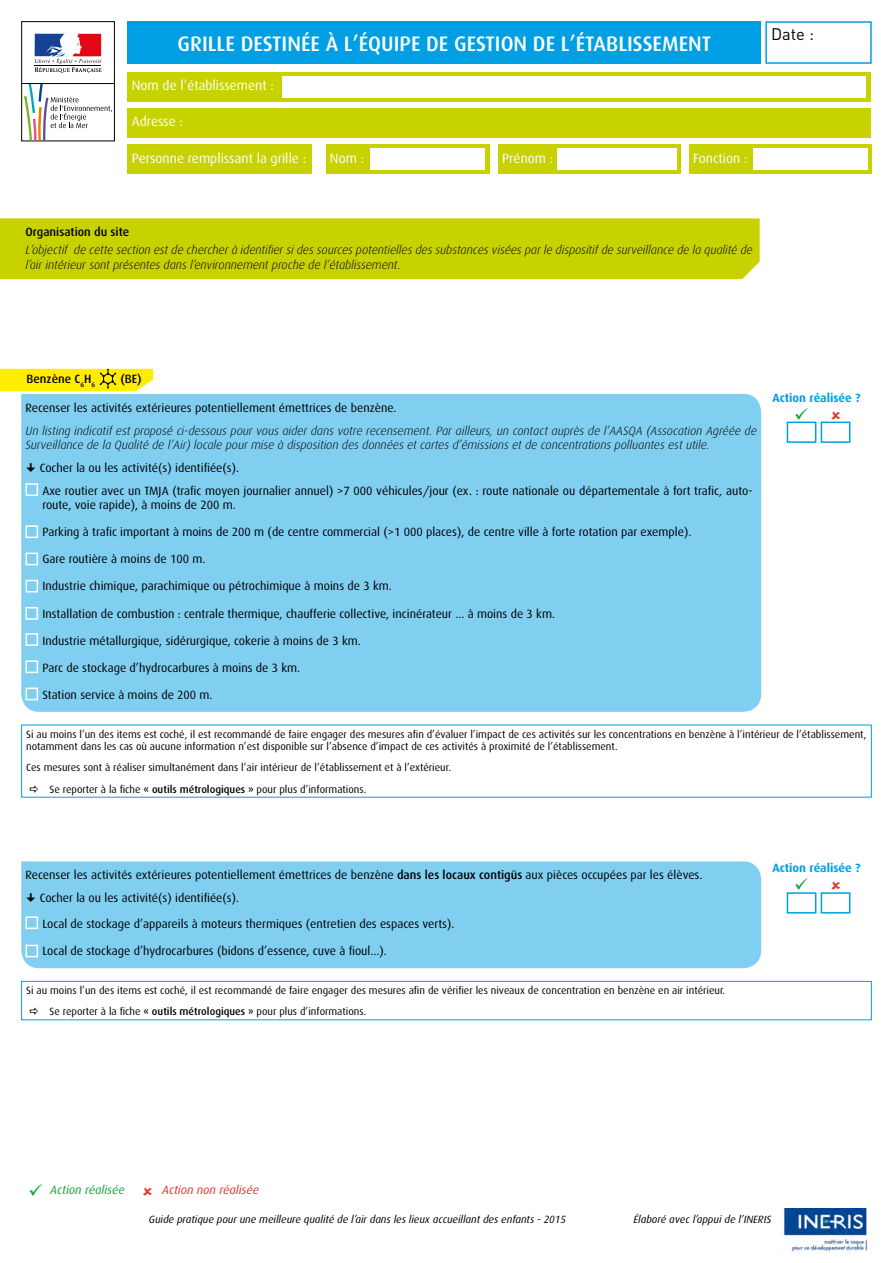
<style>
.page{position:relative;width:893px;height:1263px;background:#fff}
.page>*{position:absolute;margin:0;border:0;box-sizing:border-box;transform-origin:0 0}
.GRILLE_DESTINEE{font:500 21px "Dax";color:#fff}
.date{font:16.5px "DIN";color:#000}
.NOM_ETS{font:13.5px "Dax";color:#fff}
.liste_à_cocher{font:12px/14.4px "Dax";color:#000}
.texte_courant{font:12px "Dax";color:#000}
.texte_courant-2{font:italic 300 12px/14.4px "Dax";color:#000}
.encadrés_vert{font:italic 300 12px/14.4px "Dax";color:#000}
.texte_courant_centre{font:700 12px "Dax";color:#009fe3}
.encadrés_vert-2{font:500 12px "Dax";color:#000}
.t1{font:italic 12px "Dax";color:#e63329}
.t2{font:italic 12px "Dax";color:#13a538}
.polluant{font:500 12px "Dax";color:#000}
.texte_des_avertissem{font:10.5px/12.6px "Dax";color:#000}
.t3{font:italic 10.5px "Dax";color:#000}
.s1{font-weight:500}
</style>
<div class="page">
<img style="left:782px;top:1208px;width:87px;height:44px">
<div style="left:21px;top:21px;width:94px;height:120px;border:1px solid #000"></div>
<svg style="left:34px;top:34px;width:68px;height:39px"></svg>
<hr style="left:22px;top:83px;width:92px;height:1px;background:#000">
<svg style="left:24px;top:84px;width:88px;height:57px"></svg>
<div style="left:0;top:218px;width:760px;height:62px;background:#c8d200"></div>
<div style="left:128px;top:21px;width:633px;height:43px;background:#009fe3"></div>
<div style="left:765px;top:21px;width:107px;height:43px;border:2px solid #009fe3"></div>
<div style="left:128px;top:72px;width:743px;height:30px;background:#c8d200"></div>
<div style="left:283px;top:77px;width:583px;height:21px;background:#fff"></div>
<div style="left:128px;top:108px;width:743px;height:30px;background:#c8d200"></div>
<div style="left:326px;top:145px;width:163px;height:29px;background:#c8d200"></div>
<div style="left:370px;top:149px;width:115px;height:21px;background:#fff"></div>
<div style="left:128px;top:145px;width:184px;height:29px;background:#c8d200"></div>
<div style="left:498px;top:145px;width:183px;height:29px;background:#c8d200"></div>
<div style="left:557px;top:149px;width:119px;height:21px;background:#fff"></div>
<div style="left:689px;top:145px;width:183px;height:29px;background:#c8d200"></div>
<div style="left:753px;top:149px;width:114px;height:21px;background:#fff"></div>
<div style="left:21px;top:861px;width:740px;height:107px;background:#80cff1"></div>
<div style="left:26px;top:916px;width:12px;height:13px;border:2px solid #fff"></div>
<div style="left:26px;top:945px;width:12px;height:12px;border:2px solid #fff"></div>
<div style="left:787px;top:892px;width:29px;height:21px;border:2px solid #009fe3"></div>
<div style="left:821px;top:892px;width:29px;height:21px;border:2px solid #009fe3"></div>
<div style="left:21px;top:981px;width:851px;height:39px;border:1px solid #009fe3"></div>
<div style="left:21px;top:394px;width:740px;height:318px;background:#80cff1"></div>
<div style="left:26px;top:483px;width:12px;height:13px;border:2px solid #fff"></div>
<div style="left:26px;top:525px;width:12px;height:13px;border:2px solid #fff"></div>
<div style="left:26px;top:552px;width:12px;height:13px;border:2px solid #fff"></div>
<div style="left:26px;top:580px;width:12px;height:12px;border:2px solid #fff"></div>
<div style="left:26px;top:607px;width:12px;height:13px;border:2px solid #fff"></div>
<div style="left:26px;top:633px;width:12px;height:13px;border:2px solid #fff"></div>
<div style="left:26px;top:660px;width:12px;height:13px;border:2px solid #fff"></div>
<div style="left:26px;top:687px;width:12px;height:13px;border:2px solid #fff"></div>
<div style="left:787px;top:422px;width:29px;height:21px;border:2px solid #009fe3"></div>
<div style="left:821px;top:422px;width:29px;height:21px;border:2px solid #009fe3"></div>
<svg style="left:0;top:368px;width:155px;height:26px;background:#f9eb2b"></svg>
<svg style="left:27px;top:893px;width:8px;height:9px"></svg>
<svg style="left:27px;top:463px;width:8px;height:9px"></svg>
<p class="GRILLE_DESTINEE" style="left:178px;top:32px;width:535px">GRILLE DESTINÉE À L’ÉQUIPE DE GESTION DE L’ÉTABLISSEMENT</p>
<p class="date" style="left:771px;top:24px;width:44px">Date :</p>
<p class="NOM_ETS" style="left:132px;top:78px;width:144px">Nom de l’établissement :</p>
<p class="NOM_ETS" style="left:132px;top:114px;width:53px">Adresse :</p>
<p class="NOM_ETS" style="left:132px;top:150px;width:176px">Personne remplissant la grille :</p>
<p class="NOM_ETS" style="left:330px;top:150px;width:36px">Nom :</p>
<p class="NOM_ETS" style="left:502px;top:150px;width:53px">Prénom :</p>
<p class="NOM_ETS" style="left:693px;top:150px;width:56px">Fonction :</p>
<p class="encadrés_vert-2" style="left:26px;top:225px;width:105px">Organisation du site</p>
<p class="encadrés_vert" style="left:26px;top:243px;width:729px">L’objectif de cette section est de chercher à identifier si des sources potentielles des substances visées par le dispositif de surveillance de la qualité de l’air intérieur sont présentes dans l’environnement proche de l’établissement.</p>
<p class="polluant" style="left:27px;top:373px;width:70px">Benzène C<sub>6</sub>H<sub>6</sub></p>
<p class="polluant" style="left:120px;top:373px;width:23px">(BE)</p>
<p class="texte_courant" style="left:26px;top:401px;width:373px">Recenser les activités extérieures potentiellement émettrices de benzène.</p>
<p class="texte_courant-2" style="left:26px;top:423px;width:733px">Un listing indicatif est proposé ci-dessous pour vous aider dans votre recensement. Par ailleurs, un contact auprès de l’AASQA (Assocation Agréée de<br>Surveillance de la Qualité de l’Air) locale pour mise à disposition des données et cartes d’émissions et de concentrations polluantes est utile.</p>
<p class="texte_courant" style="left:40px;top:461px;width:201px">Cocher la ou les activité(s) identifiée(s).</p>
<p class="liste_à_cocher" style="left:42px;top:483px;width:712px">Axe routier avec un TMJA (trafic moyen journalier annuel) &gt;7 000 véhicules/jour (ex. : route nationale ou départementale à fort trafic, auto&shy;route, voie rapide), à moins de 200 m.</p>
<p class="liste_à_cocher" style="left:42px;top:525px;width:650px">Parking à trafic important à moins de 200 m (de centre commercial (&gt;1 000 places), de centre ville à forte rotation par exemple).</p>
<p class="liste_à_cocher" style="left:42px;top:552px;width:165px">Gare routière à moins de 100 m.</p>
<p class="liste_à_cocher" style="left:42px;top:579px;width:351px">Industrie chimique, parachimique ou pétrochimique à moins de 3 km.</p>
<p class="liste_à_cocher" style="left:42px;top:606px;width:514px">Installation de combustion : centrale thermique, chaufferie collective, incinérateur ... à moins de 3 km.</p>
<p class="liste_à_cocher" style="left:42px;top:633px;width:320px">Industrie métallurgique, sidérurgique, cokerie à moins de 3 km.</p>
<p class="liste_à_cocher" style="left:42px;top:661px;width:259px">Parc de stockage d’hydrocarbures à moins de 3 km.</p>
<p class="liste_à_cocher" style="left:42px;top:688px;width:172px">Station service à moins de 200 m.</p>
<p class="texte_courant_centre" style="left:772px;top:391px;width:90px">Action réalisée ?</p>
<p class="texte_des_avertissem" style="left:26px;top:728px;width:842px">Si au moins l’un des items est coché, il est recommandé de faire engager des mesures afin d’évaluer l’impact de ces activités sur les concentrations en benzène à l’intérieur de l’établissement, notamment dans les cas où aucune information n’est disponible sur l’absence d’impact de ces activités à proximité de l’établissement.</p>
<p class="texte_des_avertissem" style="left:26px;top:762px;width:426px">Ces mesures sont à réaliser simultanément dans l’air intérieur de l’établissement et à l’extérieur.</p>
<p class="texte_des_avertissem" style="left:50px;top:783px;width:318px">Se reporter à la fiche <span class="s1">« outils métrologiques »</span> pour plus d’informations.</p>
<p class="texte_courant" style="left:26px;top:868px;width:678px">Recenser les activités extérieures potentiellement émettrices de benzène <span class="s1">dans les locaux contigüs</span> aux pièces occupées par les élèves.</p>
<p class="texte_courant" style="left:40px;top:891px;width:201px">Cocher la ou les activité(s) identifiée(s).</p>
<p class="liste_à_cocher" style="left:42px;top:917px;width:414px">Local de stockage d’appareils à moteurs thermiques (entretien des espaces verts).</p>
<p class="liste_à_cocher" style="left:42px;top:944px;width:346px">Local de stockage d’hydrocarbures (bidons d’essence, cuve à fioul...).</p>
<p class="texte_des_avertissem" style="left:26px;top:984px;width:700px">Si au moins l’un des items est coché, il est recommandé de faire engager des mesures afin de vérifier les niveaux de concentration en benzène en air intérieur.</p>
<p class="texte_des_avertissem" style="left:50px;top:1005px;width:318px">Se reporter à la fiche <span class="s1">« outils métrologiques »</span> pour plus d’informations.</p>
<p class="texte_courant_centre" style="left:772px;top:861px;width:90px">Action réalisée ?</p>
<p class="t2" style="left:29px;top:1183px;width:97px">✓ Action réalisée</p>
<p class="t1" style="left:162px;top:1183px;width:98px">Action non réalisée</p>
<p class="t3" style="left:149px;top:1213px;width:419px">Guide pratique pour une meilleure qualité de l’air dans les lieux accueillant des enfants - 2015</p>
<p class="t3" style="left:633px;top:1213px;width:139px">Élaboré avec l’appui de l’INERIS</p>
</div>
